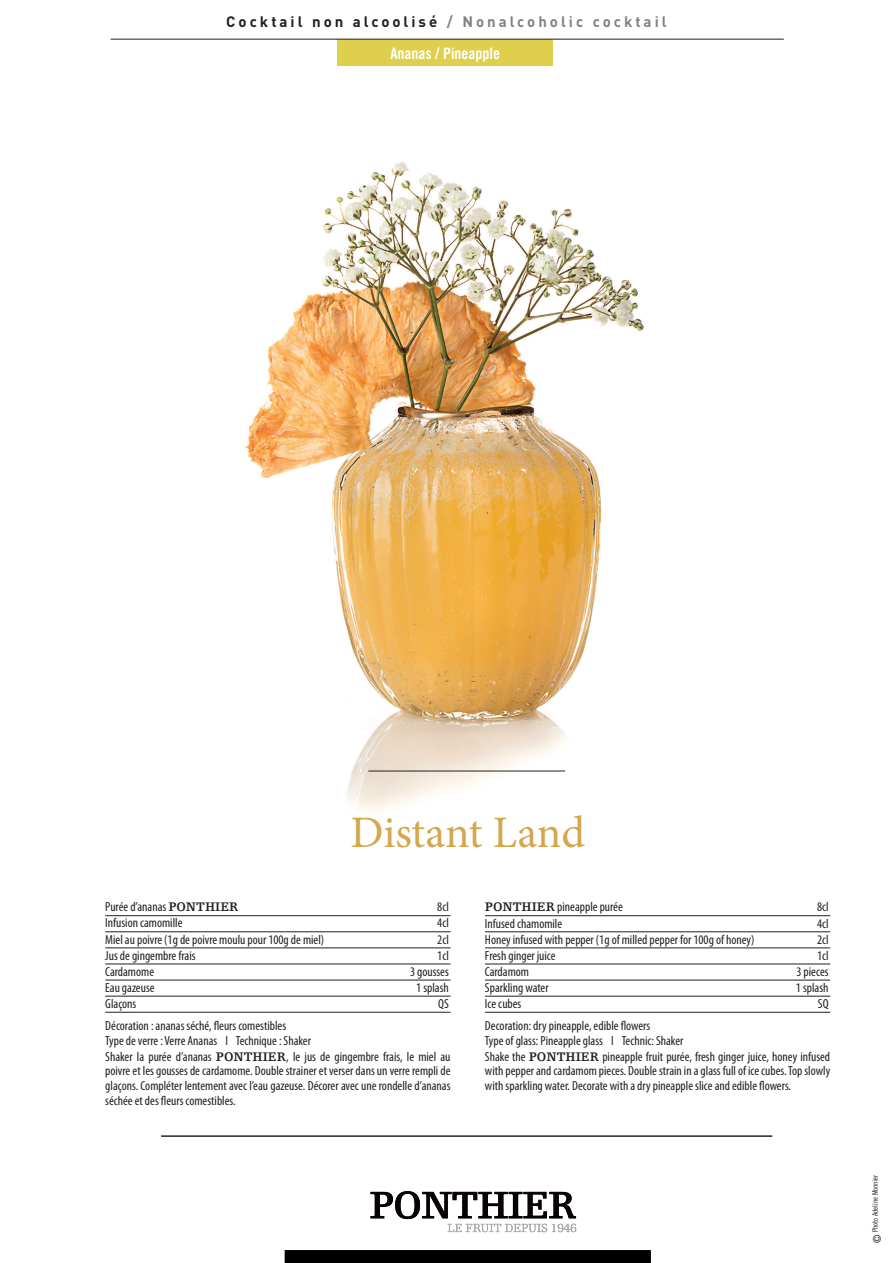
<style>
.page{position:relative;width:893px;height:1263px;background:#fff}
.page>*{position:absolute;margin:0;border:0;box-sizing:border-box;transform-origin:0 0}
.t1{font:45px "Minion Pro";letter-spacing:-.005em;color:#d2a74d}
.t2{font:15.75px "Trade Gothic Bold Cond Twenty";color:#fff}
.t3{font:700 15px "DIN";letter-spacing:.2em;color:#808285}
.t4{font:condensed 13.2px/14.5px "Myriad Pro";color:#231f20}
.t5{font:7.5px "Trade Gothic Cond Eighteen";color:#231f20}
.s1{color:#231f20}
.s2{font-family:"Egyptienne F";font-weight:700;font-stretch:normal}
.s3{font-size:10.5px}
</style>
<div class="page">
<img style="left:237px;top:38px;width:427px;height:772px">
<svg style="left:360px;top:810px;width:24px;height:2px"></svg>
<hr style="left:368px;top:771px;width:197px;height:1px;background:#231f20">
<hr style="left:161px;top:1136px;width:611px;height:1px;background:#231f20">
<div style="left:285px;top:1250px;width:366px;height:13px;background:#000001"></div>
<hr style="left:105px;top:915px;width:345px;height:1px;background:#231f20">
<hr style="left:105px;top:931px;width:345px;height:1px;background:#231f20">
<hr style="left:105px;top:948px;width:345px;height:1px;background:#231f20">
<hr style="left:105px;top:964px;width:345px;height:1px;background:#231f20">
<hr style="left:105px;top:980px;width:345px;height:1px;background:#231f20">
<hr style="left:105px;top:996px;width:345px;height:1px;background:#231f20">
<hr style="left:105px;top:1012px;width:345px;height:1px;background:#231f20">
<hr style="left:485px;top:915px;width:345px;height:1px;background:#231f20">
<hr style="left:485px;top:931px;width:345px;height:1px;background:#231f20">
<hr style="left:485px;top:948px;width:345px;height:1px;background:#231f20">
<hr style="left:485px;top:964px;width:345px;height:1px;background:#231f20">
<hr style="left:485px;top:980px;width:345px;height:1px;background:#231f20">
<hr style="left:485px;top:996px;width:345px;height:1px;background:#231f20">
<hr style="left:485px;top:1012px;width:345px;height:1px;background:#231f20">
<div style="left:337px;top:39px;width:216px;height:26px;background:#decf4c"></div>
<svg style="left:370px;top:1191px;width:206px;height:41px"></svg>
<hr style="left:111px;top:39px;width:673px;height:1px;background:#231f20">
<p class="t3" style="left:226px;top:12px;width:442px"><span class="s1">Cocktail non alcoolisé</span> / Nonalcoholic cocktail</p>
<p class="t2" style="left:390px;top:43px;width:111px">Ananas / Pineapple</p>
<h1 class="t1" style="left:350px;top:802px;width:236px">Distant Land</h1>
<p class="t4" style="left:105px;top:899px;width:135px">Purée d’ananas <span class="s2">PONTHIER</span></p>
<p class="t4" style="left:437px;top:899px;width:13px">8cl</p>
<p class="t4" style="left:105px;top:916px;width:79px">Infusion camomille</p>
<p class="t4" style="left:437px;top:916px;width:13px">4cl</p>
<p class="t4" style="left:105px;top:932px;width:220px">Miel au poivre (1g de poivre moulu pour 100g de miel)</p>
<p class="t4" style="left:437px;top:932px;width:13px">2cl</p>
<p class="t4" style="left:105px;top:948px;width:92px">Jus de gingembre frais</p>
<p class="t4" style="left:437px;top:948px;width:13px">1cl</p>
<p class="t4" style="left:105px;top:964px;width:50px">Cardamome</p>
<p class="t4" style="left:410px;top:964px;width:40px">3 gousses</p>
<p class="t4" style="left:105px;top:980px;width:51px">Eau gazeuse</p>
<p class="t4" style="left:416px;top:980px;width:34px">1 splash</p>
<p class="t4" style="left:105px;top:996px;width:33px">Glaçons</p>
<p class="t4" style="left:438px;top:996px;width:12px">QS</p>
<p class="t4" style="left:105px;top:1018px;width:207px">Décoration : ananas séché, fleurs comestibles<br>Type de verre : Verre Ananas I Technique : Shaker</p>
<p class="t4" style="left:105px;top:1049px;width:347px;text-align:justify">Shaker la purée d’ananas <span class="s2">PONTHIER</span>, le jus de gingembre frais, le miel au poivre et les gousses de cardamome. Double strainer et verser dans un verre rempli de glaçons. Compléter lentement avec l’eau gazeuse. Décorer avec une rondelle d’ananas séchée et des fleurs comestibles.</p>
<p class="t4" style="left:485px;top:900px;width:139px"><span class="s2">PONTHIER</span> pineapple purée</p>
<p class="t4" style="left:817px;top:900px;width:13px">8cl</p>
<p class="t4" style="left:485px;top:916px;width:79px">Infused chamomile</p>
<p class="t4" style="left:817px;top:916px;width:13px">4cl</p>
<p class="t4" style="left:485px;top:932px;width:271px">Honey infused with pepper (1g of milled pepper for 100g of honey)</p>
<p class="t4" style="left:817px;top:932px;width:13px">2cl</p>
<p class="t4" style="left:485px;top:948px;width:72px">Fresh ginger juice</p>
<p class="t4" style="left:817px;top:948px;width:13px">1cl</p>
<p class="t4" style="left:485px;top:964px;width:46px">Cardamom</p>
<p class="t4" style="left:796px;top:964px;width:34px">3 pieces</p>
<p class="t4" style="left:485px;top:980px;width:65px">Sparkling water</p>
<p class="t4" style="left:796px;top:980px;width:34px">1 splash</p>
<p class="t4" style="left:485px;top:996px;width:38px">Ice cubes</p>
<p class="t4" style="left:818px;top:996px;width:12px">SQ</p>
<p class="t4" style="left:485px;top:1018px;width:200px">Decoration: dry pineapple, edible flowers<br>Type of glass: Pineapple glass I Technic: Shaker</p>
<p class="t4" style="left:485px;top:1049px;width:347px;text-align:justify">Shake the <span class="s2">PONTHIER</span> pineapple fruit purée, fresh ginger juice, honey infused with pepper and cardamom pieces. Double strain in a glass full of ice cubes. Top slowly with sparkling water. Decorate with a dry pineapple slice and edible flowers.</p>
<p class="t5" style="left:870px;top:1243px;width:70px;rotate:-90deg"><span class="s3">©</span> Photo Adeline Monnier</p>
</div>
